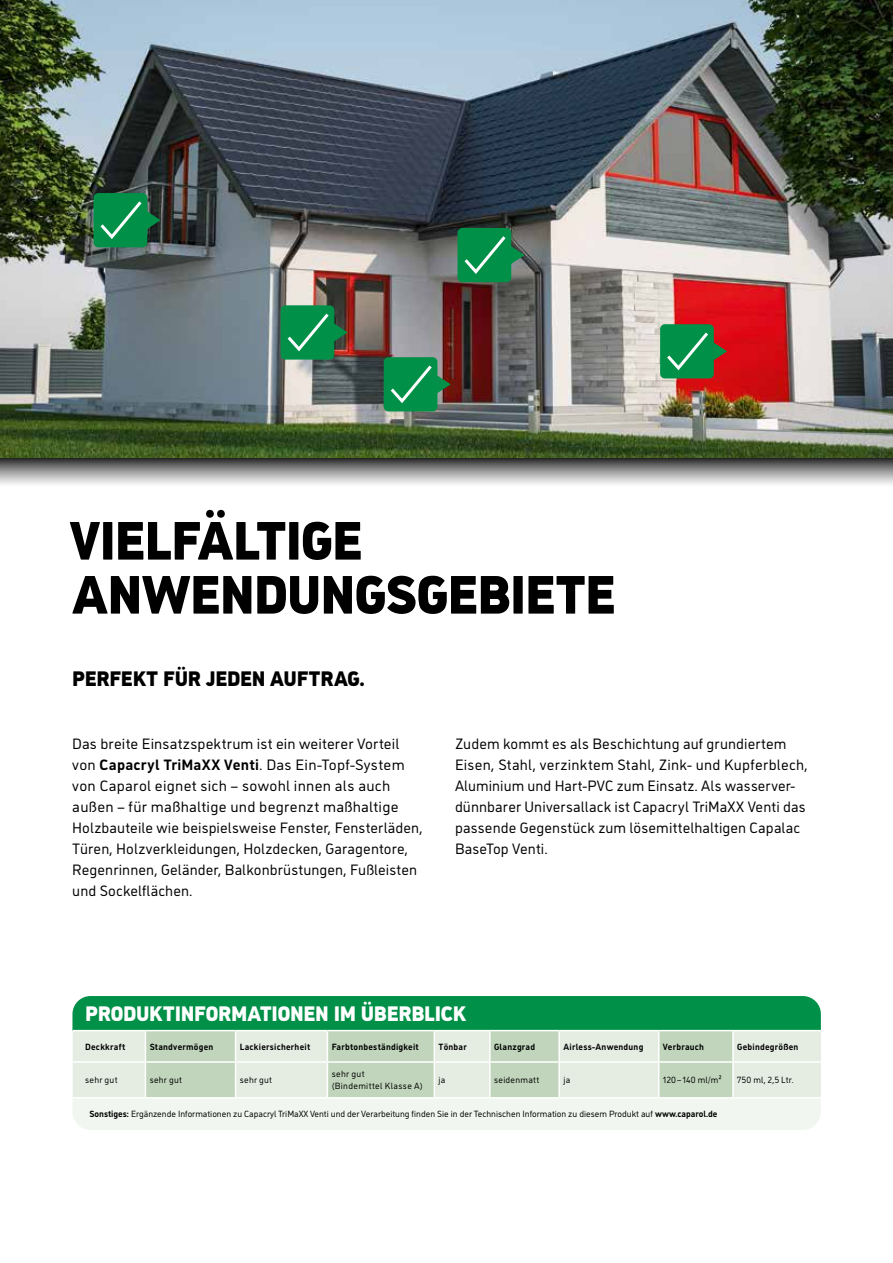
<style>
.page{position:relative;width:893px;height:1263px;background:#fff}
.page>*{position:absolute;margin:0;border:0;box-sizing:border-box;transform-origin:0 0}
.t1{font:900 54px/54px "CAP Elephant";letter-spacing:-.02em;color:#000}
.t2{font:900 21px "CAP Elephant";letter-spacing:-.015em;color:#fff}
.t3{font:900 21px "CAP Elephant";letter-spacing:-.01em;color:#000}
.t4{font:15px/21px "CAP Elephant";letter-spacing:.01em;color:#000}
.t5{font:9px "CAP Elephant";color:#000}
.t6{font:700 9px "CAP Elephant";letter-spacing:.025em;color:#000}
.t7{font:9px/12px "CAP Elephant";letter-spacing:.04em;color:#000}
.t8{font:9px "CAP Elephant";letter-spacing:.025em;color:#000}
.s1{font-weight:700}
</style>
<div class="page">
<div style="left:72px;top:996px;width:749px;height:34px;background:#009047"></div>
<div style="left:73px;top:1031px;width:748px;height:66px;background:#e5ede2"></div>
<svg style="left:146px;top:1031px;width:586px;height:66px"></svg>
<div style="left:72px;top:1098px;width:749px;height:31px;background:#f1f6f0"></div>
<hr style="left:145px;top:1031px;width:1px;height:30px;background:#fff">
<hr style="left:235px;top:1031px;width:1px;height:30px;background:#fff">
<hr style="left:327px;top:1031px;width:1px;height:30px;background:#fff">
<hr style="left:434px;top:1031px;width:1px;height:30px;background:#fff">
<hr style="left:489px;top:1031px;width:2px;height:30px;background:#fff">
<hr style="left:558px;top:1031px;width:2px;height:30px;background:#fff">
<hr style="left:658px;top:1031px;width:1px;height:30px;background:#fff">
<hr style="left:732px;top:1031px;width:2px;height:30px;background:#fff">
<hr style="left:72px;top:1061px;width:73px;height:2px;background:#fff">
<hr style="left:145px;top:1061px;width:91px;height:2px;background:#fff">
<hr style="left:145px;top:1063px;width:1px;height:34px;background:#fff">
<hr style="left:236px;top:1061px;width:91px;height:2px;background:#fff">
<hr style="left:235px;top:1063px;width:1px;height:34px;background:#fff">
<hr style="left:327px;top:1061px;width:107px;height:2px;background:#fff">
<hr style="left:327px;top:1063px;width:1px;height:34px;background:#fff">
<hr style="left:434px;top:1061px;width:56px;height:2px;background:#fff">
<hr style="left:434px;top:1063px;width:1px;height:34px;background:#fff">
<hr style="left:490px;top:1061px;width:69px;height:2px;background:#fff">
<hr style="left:489px;top:1063px;width:2px;height:34px;background:#fff">
<hr style="left:559px;top:1061px;width:100px;height:2px;background:#fff">
<hr style="left:558px;top:1063px;width:2px;height:34px;background:#fff">
<hr style="left:659px;top:1061px;width:74px;height:2px;background:#fff">
<hr style="left:658px;top:1063px;width:1px;height:34px;background:#fff">
<hr style="left:733px;top:1061px;width:88px;height:2px;background:#fff">
<hr style="left:732px;top:1063px;width:2px;height:34px;background:#fff">
<hr style="left:892px;top:457px;width:1px;height:424px;background:#da091d">
<div style="left:0;top:457px;width:893px;height:30px;background:linear-gradient(to bottom,#2a2a2a,#fff)"></div>
<img style="left:0;top:0;width:893px;height:457px">
<div style="left:281px;top:305px;width:53px;height:55px;background:#009047;border-radius:5px"></div>
<svg style="left:287px;top:310px;width:61px;height:44px"></svg>
<div style="left:660px;top:324px;width:54px;height:54px;background:#009047;border-radius:5px"></div>
<svg style="left:667px;top:329px;width:60px;height:44px"></svg>
<div style="left:94px;top:193px;width:53px;height:54px;background:#009047;border-radius:5px"></div>
<svg style="left:100px;top:198px;width:61px;height:43px"></svg>
<div style="left:384px;top:357px;width:53px;height:54px;background:#009047;border-radius:5px"></div>
<svg style="left:390px;top:362px;width:61px;height:44px"></svg>
<div style="left:458px;top:228px;width:53px;height:54px;background:#009047;border-radius:5px"></div>
<svg style="left:464px;top:233px;width:61px;height:43px"></svg>
<h1 class="t1" style="left:70px;top:514px;width:547px">VIELFÄLTIGE<br>ANWENDUNGSGEBIETE</h1>
<h2 class="t3" style="left:72px;top:666px;width:294px">PERFEKT FÜR JEDEN AUFTRAG.</h2>
<p class="t4" style="left:72px;top:733px;width:352px">Das breite Einsatzspektrum ist ein weiterer Vorteil von <span class="s1">Capacryl TriMaXX Venti</span>. Das Ein-Topf-System von Caparol eignet sich – sowohl innen als auch außen – für maßhaltige und begrenzt maßhaltige Holzbauteile wie beispielsweise Fenster, Fensterläden, Türen, Holzverkleidungen, Holzdecken, Garagentore, Regenrinnen, Geländer, Balkonbrüstungen, Fußleisten und Sockelflächen.</p>
<p class="t4" style="left:455px;top:733px;width:355px">Zudem kommt es als Beschichtung auf grundiertem Eisen, Stahl, verzinktem Stahl, Zink- und Kupferblech, Aluminium und Hart-PVC zum Einsatz. Als wasserver&shy;dünnbarer Universallack ist Capacryl TriMaXX Venti das passende Gegenstück zum lösemittelhaltigen Capalac BaseTop Venti.</p>
<h2 class="t2" style="left:85px;top:1002px;width:383px">PRODUKTINFORMATIONEN IM ÜBERBLICK</h2>
<p class="t6" style="left:85px;top:1041px;width:42px">Deckkraft</p>
<p class="t6" style="left:150px;top:1041px;width:65px">Standvermögen</p>
<p class="t6" style="left:240px;top:1041px;width:72px">Lackiersicherheit</p>
<p class="t6" style="left:332px;top:1041px;width:89px">Farbtonbeständigkeit</p>
<p class="t6" style="left:439px;top:1041px;width:30px">Tönbar</p>
<p class="t6" style="left:494px;top:1041px;width:43px">Glanzgrad</p>
<p class="t6" style="left:563px;top:1041px;width:81px">Airless-Anwendung</p>
<p class="t6" style="left:663px;top:1041px;width:43px">Verbrauch</p>
<p class="t6" style="left:737px;top:1041px;width:63px">Gebindegrößen</p>
<p class="t5" style="left:85px;top:1075px;width:34px">sehr gut</p>
<p class="t5" style="left:150px;top:1075px;width:34px">sehr gut</p>
<p class="t5" style="left:240px;top:1075px;width:34px">sehr gut</p>
<p class="t7" style="left:332px;top:1068px;width:93px">sehr gut<br>(Bindemittel Klasse A)</p>
<p class="t5" style="left:439px;top:1075px;width:8px">ja</p>
<p class="t8" style="left:494px;top:1075px;width:47px">seidenmatt</p>
<p class="t5" style="left:563px;top:1075px;width:8px">ja</p>
<p class="t5" style="left:663px;top:1075px;width:60px">120–140 ml/m2</p>
<p class="t5" style="left:737px;top:1075px;width:58px">750 ml, 2,5 Ltr.</p>
<p class="t5" style="left:89px;top:1108px;width:629px"><span class="s1">Sonstiges:</span> Ergänzende Informationen zu Capacryl TriMaXX Venti und der Verarbeitung finden Sie in der Technischen Information zu diesem Produkt auf <span class="s1">www.caparol.de</span></p>
</div>
